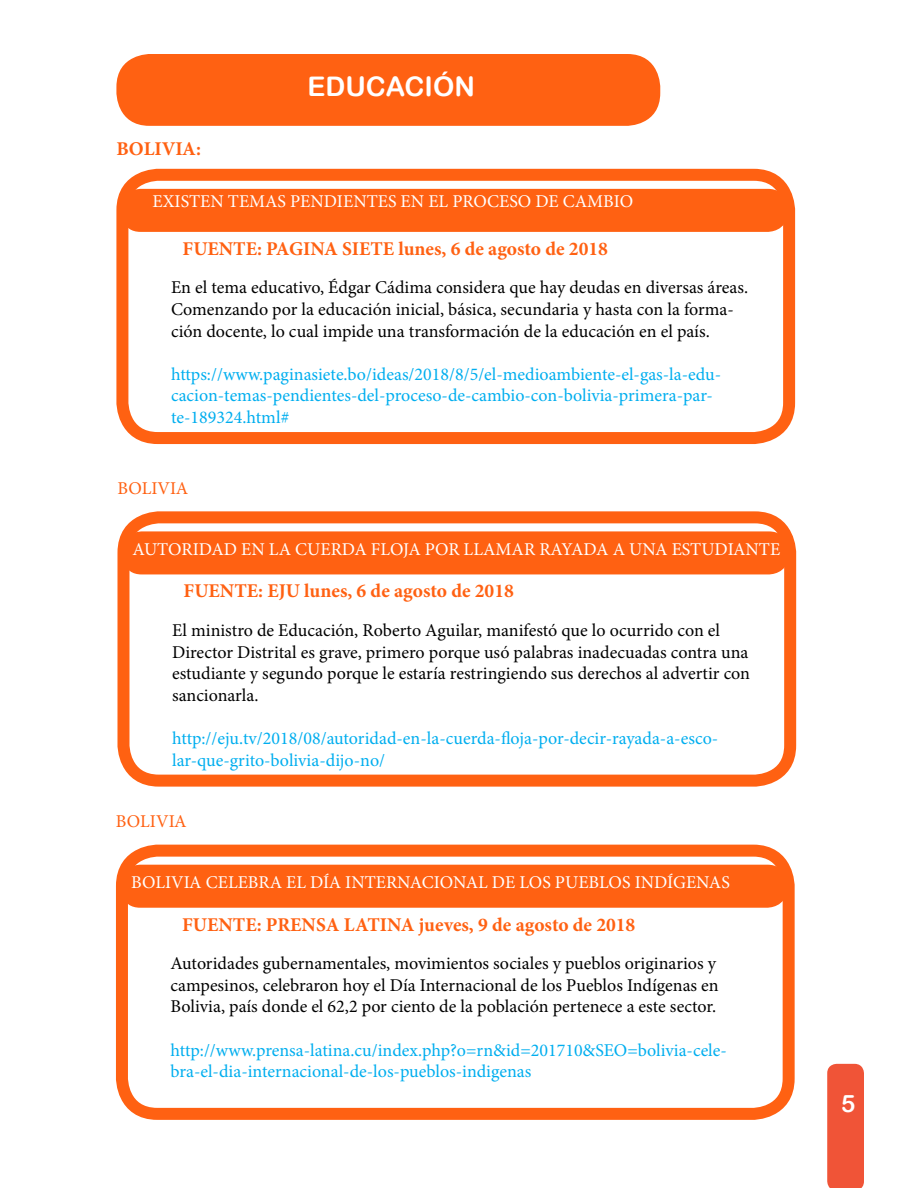
<style>
.page{position:relative;width:918px;height:1188px;background:#fff}
.page>*{position:absolute;margin:0;border:0;box-sizing:border-box;transform-origin:0 0}
.t1{font:27px "Arial Rounded MT Bold";color:#fff}
.t2{font:24px "Arial Rounded MT Bold";color:#fff}
.t3{font:700 19.5px "Minion Pro";color:#ff6112}
.t4{font:18px/21.6px "Minion Pro";color:#000}
.t5{font:18px/21.6px "Minion Pro";color:#00aeef}
.t6{font:18px "Minion Pro";color:#fff}
.t7{font:18px "Minion Pro";color:#ff6112}
</style>
<div class="page">
<div style="left:827px;top:1064px;width:37px;height:124px;background:#f05437"></div>
<div style="left:117px;top:511px;width:679px;height:276px;border:12px solid #ff6112;border-radius:35px"></div>
<div style="left:116px;top:845px;width:679px;height:275px;border:12px solid #ff6112;border-radius:35px"></div>
<div style="left:122px;top:531px;width:666px;height:43px;background:#ff6112;border-radius:20px"></div>
<div style="left:121px;top:865px;width:666px;height:43px;background:#ff6112;border-radius:20px"></div>
<div style="left:116px;top:169px;width:679px;height:275px;border:12px solid #ff6112;border-radius:35px"></div>
<div style="left:121px;top:189px;width:666px;height:43px;background:#ff6112;border-radius:20px"></div>
<div style="left:116px;top:54px;width:544px;height:72px;background:#ff6112;border-radius:33px"></div>
<p class="t3" style="left:116px;top:135px;width:86px">BOLIVIA:</p>
<p class="t1" style="left:307px;top:70px;width:169px">EDUCACIÓN</p>
<p class="t6" style="left:153px;top:189px;width:482px">EXISTEN TEMAS PENDIENTES EN EL PROCESO DE CAMBIO</p>
<p class="t3" style="left:183px;top:235px;width:427px">FUENTE: PAGINA SIETE lunes, 6 de agosto de 2018</p>
<p class="t4" style="left:171px;top:277px;width:579px">En el tema educativo, Édgar Cádima considera que hay deudas en diversas áreas.<br>Comenzando por la educación inicial, básica, secundaria y hasta con la forma&shy;ción docente, lo cual impide una transformación de la educación en el país.</p>
<p class="t5" style="left:171px;top:363px;width:552px">https://www.paginasiete.bo/ideas/2018/8/5/el-medioambiente-el-gas-la-edu&shy;cacion-temas-pendientes-del-proceso-de-cambio-con-bolivia-primera-par&shy;te-189324.html#</p>
<p class="t7" style="left:117px;top:476px;width:72px">BOLIVIA</p>
<p class="t6" style="left:133px;top:537px;width:649px">AUTORIDAD EN LA CUERDA FLOJA POR LLAMAR RAYADA A UNA ESTUDIANTE</p>
<p class="t3" style="left:184px;top:577px;width:332px">FUENTE: EJU lunes, 6 de agosto de 2018</p>
<p class="t4" style="left:172px;top:619px;width:580px">El ministro de Educación, Roberto Aguilar, manifestó que lo ocurrido con el Director Distrital es grave, primero porque usó palabras inadecuadas contra una estudiante y segundo porque le estaría restringiendo sus derechos al advertir con sancionarla.</p>
<p class="t5" style="left:172px;top:727px;width:548px">http://eju.tv/2018/08/autoridad-en-la-cuerda-floja-por-decir-rayada-a-esco&shy;lar-que-grito-bolivia-dijo-no/</p>
<p class="t7" style="left:116px;top:809px;width:72px">BOLIVIA</p>
<p class="t6" style="left:131px;top:870px;width:600px">BOLIVIA CELEBRA EL DÍA INTERNACIONAL DE LOS PUEBLOS INDÍGENAS</p>
<p class="t3" style="left:182px;top:911px;width:455px">FUENTE: PRENSA LATINA jueves, 9 de agosto de 2018</p>
<p class="t4" style="left:171px;top:953px;width:550px">Autoridades gubernamentales, movimientos sociales y pueblos originarios y campesinos, celebraron hoy el Día Internacional de los Pueblos Indígenas en<br>Bolivia, país donde el 62,2 por ciento de la población pertenece a este sector.</p>
<p class="t5" style="left:171px;top:1039px;width:558px">http://www.prensa-latina.cu/index.php?o=rn&amp;id=201710&amp;SEO=bolivia-cele&shy;bra-el-dia-internacional-de-los-pueblos-indigenas</p>
<h2 class="t2" style="left:841px;top:1089px;width:16px">5</h2>
</div>
